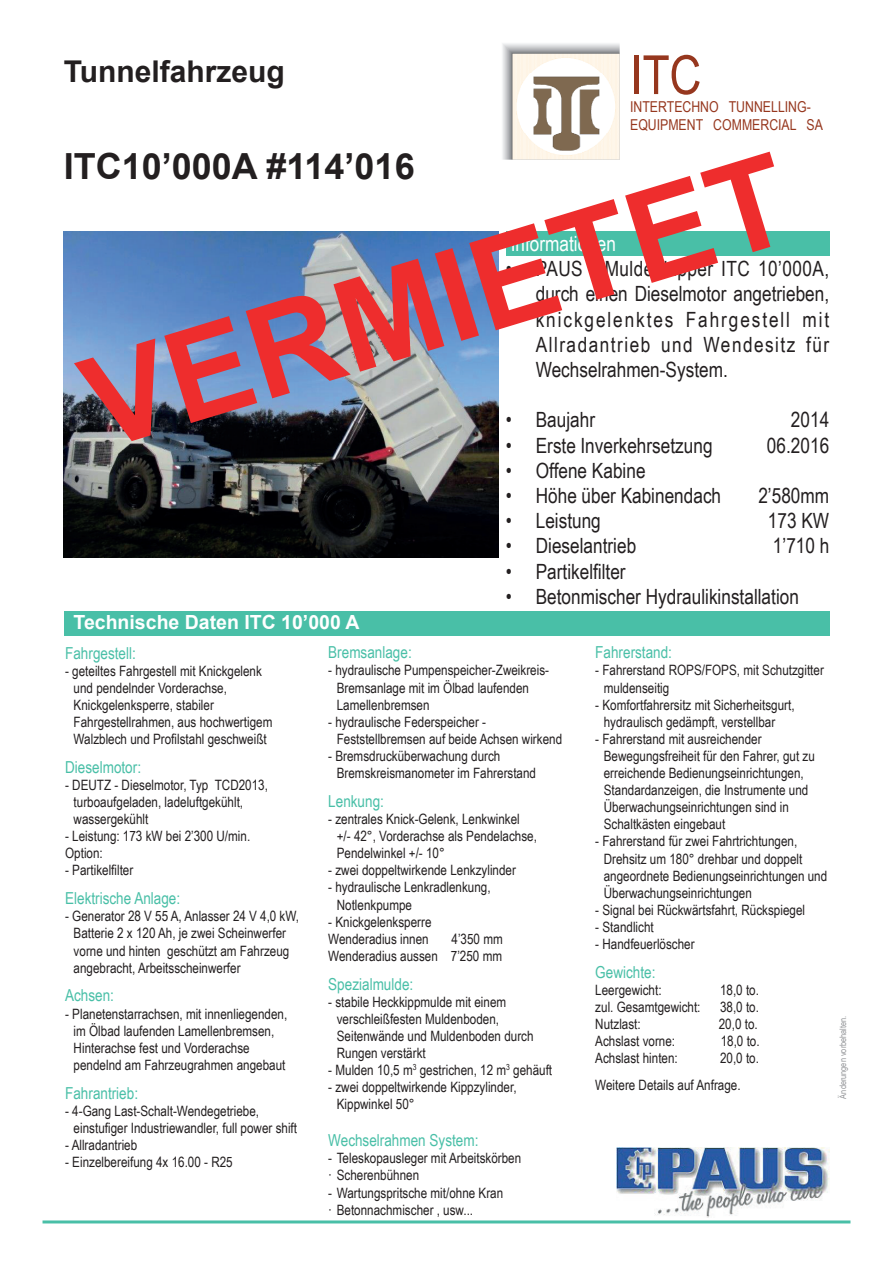
<style>
.page{position:relative;width:893px;height:1263px;background:#fff}
.page>*{position:absolute;margin:0;border:0;box-sizing:border-box;transform-origin:0 0}
.t1{font:700 127.5px "Arial";color:#ee2d2d}
.t2{font:54px "Arial Narrow";color:#96371e}
.t3{font:700 36px "Arial";color:#231f20}
.t4{font:700 30px "Arial";color:#231f20}
.t5{font:21px/25.2px "Arial Narrow";color:#231f20;text-align:justify}
.t6{font:21px "Arial Narrow";color:#fff}
.t7{font:700 19.5px "Arial";color:#fff}
.t8{font:16.5px "Arial Narrow";color:#49bfa7}
.t9{font:15px/18px "Arial Narrow";color:#96371e}
.t10{font:14.25px/17.1px "Arial Narrow";color:#231f20}
.t11{font:9px "Arial Narrow";color:#939598}
</style>
<div class="page">
<div style="left:506px;top:232px;width:323px;height:24px;background:#49bfa7"></div>
<div style="left:64px;top:612px;width:765px;height:24px;background:#49bfa7"></div>
<img style="left:502px;top:43px;width:117px;height:117px">
<img style="left:616px;top:1147px;width:213px;height:70px">
<img style="left:64px;top:232px;width:434px;height:325px">
<hr style="left:43px;top:1220px;width:807px;height:3px;background:#49bfa7">
<h3 class="t4" style="left:64px;top:50px;width:223px">Tunnelfahrzeug</h3>
<h2 class="t2" style="left:630px;top:35px;width:73px">ITC</h2>
<p class="t9" style="left:630px;top:97px;width:194px">INTERTECHNO TUNNELLING-<br>EQUIPMENT COMMERCIAL SA</p>
<h1 class="t1" style="left:61px;top:322px;width:731px;rotate:-17deg">VERMIETET</h1>
<h3 class="t3" style="left:64px;top:141px;width:352px">ITC10’000A #114’016</h3>
<h3 class="t6" style="left:511px;top:228px;width:107px">Informationen</h3>
<h3 class="t5" style="left:536px;top:255px;width:295px;text-indent:-30px">• PAUS - Muldenkipper ITC 10’000A, durch einen Dieselmotor angetrieben, knickgelenktes Fahrgestell mit Allradantrieb und Wendesitz für Wechselrahmen-System.</h3>
<h3 class="t5" style="left:506px;top:407px;width:91px">• Baujahr</h3>
<h3 class="t5" style="left:791px;top:407px;width:40px">2014</h3>
<h3 class="t5" style="left:506px;top:432px;width:208px">• Erste Inverkehrsetzung</h3>
<h3 class="t5" style="left:767px;top:432px;width:64px">06.2016</h3>
<h3 class="t5" style="left:506px;top:457px;width:141px">• Offene Kabine</h3>
<h3 class="t5" style="left:506px;top:482px;width:217px">• Höhe über Kabinendach</h3>
<h3 class="t5" style="left:758px;top:482px;width:72px">2’580mm</h3>
<h3 class="t5" style="left:506px;top:507px;width:96px">• Leistung</h3>
<h3 class="t5" style="left:768px;top:507px;width:63px">173 KW</h3>
<h3 class="t5" style="left:506px;top:533px;width:132px">• Dieselantrieb</h3>
<h3 class="t5" style="left:773px;top:533px;width:58px">1’710 h</h3>
<h3 class="t5" style="left:506px;top:558px;width:121px">• Partikelfilter</h3>
<h3 class="t5" style="left:506px;top:583px;width:294px">• Betonmischer Hydraulikinstallation</h3>
<h3 class="t7" style="left:74px;top:608px;width:288px">Technische Daten ITC 10’000 A</h3>
<p class="t8" style="left:65px;top:641px;width:72px">Fahrgestell:</p>
<p class="t10" style="left:74px;top:661px;width:200px;text-indent:-8px">- geteiltes Fahrgestell mit Knickgelenk und pendelnder Vorderachse, Knickgelenksperre, stabiler Fahrgestellrahmen, aus hochwertigem Walzblech und Profilstahl geschweißt</p>
<p class="t8" style="left:65px;top:755px;width:77px">Dieselmotor:</p>
<p class="t10" style="left:74px;top:776px;width:196px;text-indent:-8px">- DEUTZ - Dieselmotor, Typ TCD2013, turboaufgeladen, ladeluftgekühlt, wassergekühlt</p>
<p class="t10" style="left:65px;top:827px;width:187px">- Leistung: 173 kW bei 2’300 U/min.<br>Option:</p>
<p class="t10" style="left:65px;top:861px;width:70px">- Partikelfilter</p>
<p class="t8" style="left:65px;top:886px;width:117px">Elektrische Anlage:</p>
<p class="t10" style="left:74px;top:907px;width:227px;text-indent:-8px">- Generator 28 V 55 A, Anlasser 24 V 4,0 kW, Batterie 2 x 120 Ah, je zwei Scheinwerfer vorne und hinten geschützt am Fahrzeug angebracht, Arbeitsscheinwerfer</p>
<p class="t8" style="left:65px;top:983px;width:50px">Achsen:</p>
<p class="t10" style="left:74px;top:1004px;width:215px;text-indent:-8px">- Planetenstarrachsen, mit innenliegenden, im Ölbad laufenden Lamellenbremsen, Hinterachse fest und Vorderachse pendelnd am Fahrzeugrahmen angebaut</p>
<p class="t8" style="left:65px;top:1081px;width:74px">Fahrantrieb:</p>
<p class="t10" style="left:74px;top:1102px;width:225px;text-indent:-8px">- 4-Gang Last-Schalt-Wendegetriebe, einstufiger Industriewandler, full power shift</p>
<p class="t10" style="left:65px;top:1136px;width:74px">- Allradantrieb</p>
<p class="t10" style="left:65px;top:1153px;width:169px">- Einzelbereifung 4x 16.00 - R25</p>
<p class="t8" style="left:328px;top:640px;width:85px">Bremsanlage:</p>
<p class="t10" style="left:337px;top:661px;width:214px;text-indent:-8px">- hydraulische Pumpenspeicher-Zweikreis-<br>Bremsanlage mit im Ölbad laufenden<br>Lamellenbremsen</p>
<p class="t10" style="left:337px;top:713px;width:227px;text-indent:-8px">- hydraulische Federspeicher -<br>Feststellbremsen auf beide Achsen wirkend</p>
<p class="t10" style="left:337px;top:747px;width:201px;text-indent:-8px">- Bremsdrucküberwachung durch<br>Bremskreismanometer im Fahrerstand</p>
<p class="t8" style="left:328px;top:789px;width:57px">Lenkung:</p>
<p class="t10" style="left:337px;top:810px;width:202px;text-indent:-8px">- zentrales Knick-Gelenk, Lenkwinkel +/- 42°, Vorderachse als Pendelachse,<br>Pendelwinkel +/- 10°</p>
<p class="t10" style="left:328px;top:861px;width:189px">- zwei doppeltwirkende Lenkzylinder</p>
<p class="t10" style="left:337px;top:878px;width:155px;text-indent:-8px">- hydraulische Lenkradlenkung,<br>Notlenkpumpe</p>
<p class="t10" style="left:328px;top:912px;width:105px">- Knickgelenksperre<br>Wenderadius innen</p>
<p class="t10" style="left:328px;top:929px;width:176px;text-align:right">4’350 mm<br>Wenderadius aussen 7’250 mm</p>
<p class="t8" style="left:328px;top:972px;width:86px">Spezialmulde:</p>
<p class="t10" style="left:337px;top:992px;width:198px;text-indent:-8px">- stabile Heckkippmulde mit einem verschleißfesten Muldenboden,<br>Seitenwände und Muldenboden durch<br>Rungen verstärkt</p>
<p class="t10" style="left:328px;top:1061px;width:225px">- Mulden 10,5 m<sup>3</sup> gestrichen, 12 m<sup>3</sup> gehäuft</p>
<p class="t10" style="left:337px;top:1078px;width:181px;text-indent:-8px">- zwei doppeltwirkende Kippzylinder,<br>Kippwinkel 50°</p>
<p class="t8" style="left:328px;top:1128px;width:152px">Wechselrahmen System:</p>
<p class="t10" style="left:328px;top:1149px;width:194px">- Teleskopausleger mit Arbeitskörben · Scherenbühnen</p>
<p class="t10" style="left:328px;top:1183px;width:176px">- Wartungspritsche mit/ohne Kran · Betonnachmischer , usw...</p>
<p class="t8" style="left:595px;top:640px;width:78px">Fahrerstand:</p>
<p class="t10" style="left:604px;top:661px;width:222px;text-indent:-8px">- Fahrerstand ROPS/FOPS, mit Schutzgitter muldenseitig</p>
<p class="t10" style="left:604px;top:695px;width:192px;text-indent:-8px">- Komfortfahrersitz mit Sicherheitsgurt, hydraulisch gedämpft, verstellbar</p>
<p class="t10" style="left:604px;top:730px;width:213px;text-indent:-8px">- Fahrerstand mit ausreichender Bewegungsfreiheit für den Fahrer, gut zu erreichende Bedienungseinrichtungen, Standardanzeigen, die Instrumente und Überwachungseinrichtungen sind in Schaltkästen eingebaut</p>
<p class="t10" style="left:604px;top:832px;width:225px;text-indent:-8px">- Fahrerstand für zwei Fahrtrichtungen, Drehsitz um 180° drehbar und doppelt angeordnete Bedienungseinrichtungen und Überwachungseinrichtungen</p>
<p class="t10" style="left:595px;top:901px;width:211px">- Signal bei Rückwärtsfahrt, Rückspiegel</p>
<p class="t10" style="left:595px;top:918px;width:60px">- Standlicht</p>
<p class="t10" style="left:595px;top:935px;width:101px">- Handfeuerlöscher</p>
<p class="t8" style="left:595px;top:960px;width:62px">Gewichte:</p>
<p class="t10" style="left:595px;top:981px;width:68px">Leergewicht:</p>
<p class="t10" style="left:720px;top:981px;width:40px">18,0 to.</p>
<p class="t10" style="left:595px;top:998px;width:107px">zul. Gesamtgewicht:</p>
<p class="t10" style="left:720px;top:998px;width:40px">38,0 to.</p>
<p class="t10" style="left:595px;top:1015px;width:47px">Nutzlast:</p>
<p class="t10" style="left:719px;top:1015px;width:40px">20,0 to.</p>
<p class="t10" style="left:595px;top:1032px;width:81px">Achslast vorne:</p>
<p class="t10" style="left:721px;top:1032px;width:40px">18,0 to.</p>
<p class="t10" style="left:595px;top:1049px;width:84px">Achslast hinten:</p>
<p class="t10" style="left:595px;top:1045px;width:165px;line-height:26.1px;text-indent:125px">20,0 to.<br>Weitere Details auf Anfrage.</p>
<p class="t11" style="left:836px;top:1098px;width:84px;rotate:-90deg">Änderungen vorbehalten.</p>
</div>
